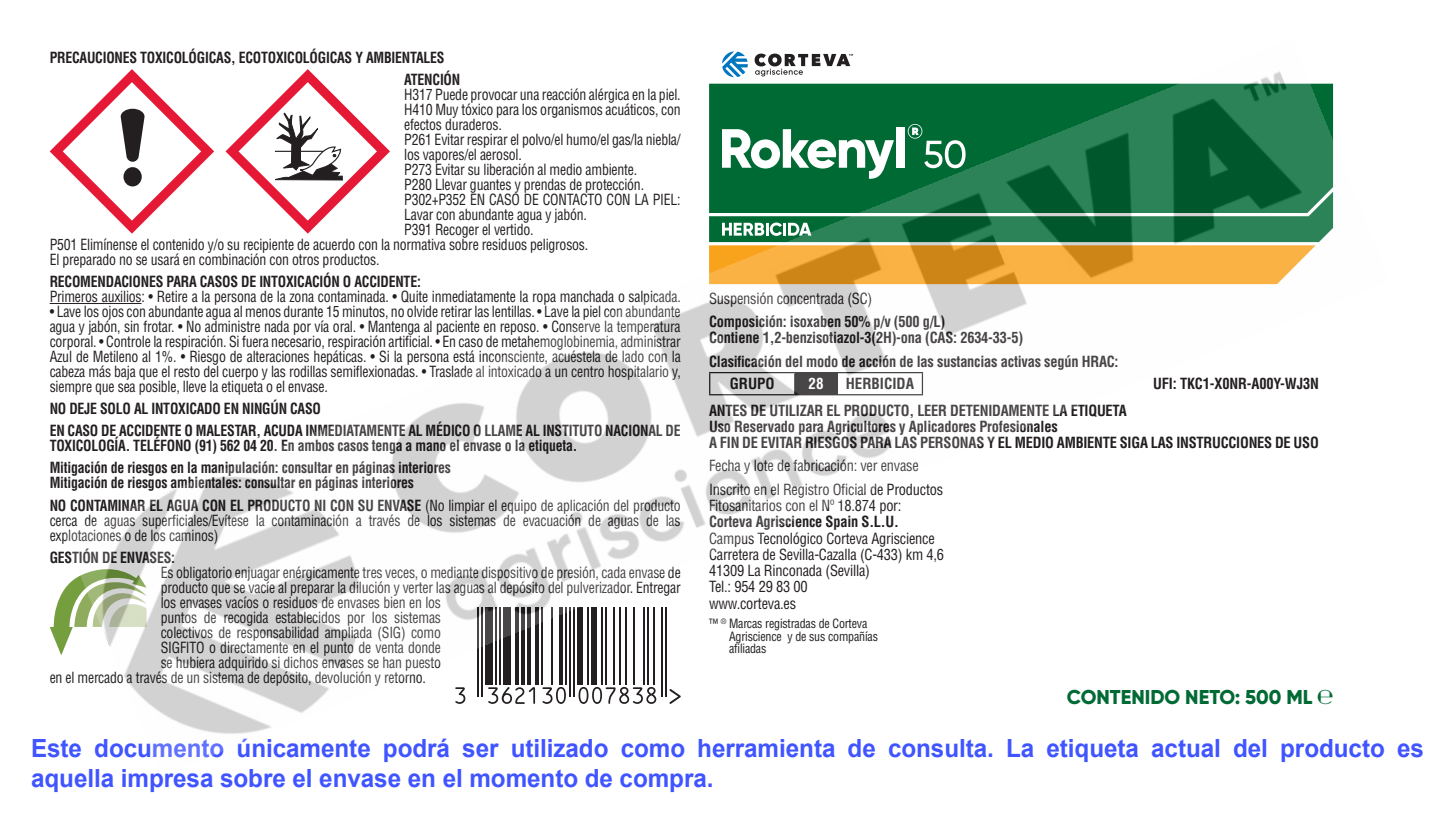
<style>
.page{position:relative;width:1452px;height:816px;background:#fff}
.page>*{position:absolute;margin:0;border:0;box-sizing:border-box;transform-origin:0 0}
.t1{font:700 25px/30px "Arial";letter-spacing:-.005em;color:#4055ff}
.t2{font:800 20px "Gilroy";color:#006a35}
.t3{font:condensed 15px/15px "Helvetica LT Std";letter-spacing:-.015em;color:#231f20;scale:.92 1}
.t4{font:700 condensed 15px/15px "Helvetica LT Std";letter-spacing:-.015em;color:#231f20;scale:.92 1}
.t5{font:700 condensed 15px "Helvetica LT Std";letter-spacing:-.015em;color:#231f20;scale:.96 1}
.t6{font:condensed 15px "Helvetica LT Std";letter-spacing:-.015em;color:#231f20;scale:.96 1}
.t7{font:700 condensed 15px "Helvetica LT Std";letter-spacing:-.015em;color:#231f20}
.t8{font:700 condensed 15px "Helvetica LT Std";color:#fff}
.t9{font:condensed 12.5px/12.5px "Helvetica LT Std";letter-spacing:-.015em;color:#231f20;scale:.96 1}
.s1{font-weight:700}
</style>
<div class="page">
<hr style="left:50px;top:303px;width:91px;height:1px;background:#231f20">
<svg style="left:50px;top:136px;width:15px;height:31px"></svg>
<svg style="left:50px;top:588px;width:15px;height:67px"></svg>
<img style="left:65px;top:51px;width:1269px;height:683px">
<p class="t4" style="left:50px;top:50px;width:430px">PRECAUCIONES TOXICOLÓGICAS, ECOTOXICOLÓGICAS Y AMBIENTALES</p>
<p class="t4" style="left:404px;top:72px;width:62px">ATENCIÓN</p>
<p class="t3" style="left:404px;top:87px;width:302px">H317 Puede provocar una reacción alérgica en la piel.</p>
<p class="t3" style="left:404px;top:102px;width:302px">H410 Muy tóxico para los organismos acuáticos, con efectos duraderos.</p>
<p class="t3" style="left:404px;top:132px;width:302px">P261 Evitar respirar el polvo/el humo/el gas/la niebla/ los vapores/el aerosol.</p>
<p class="t3" style="left:404px;top:162px;width:255px">P273 Evitar su liberación al medio ambiente.</p>
<p class="t3" style="left:404px;top:177px;width:262px">P280 Llevar guantes y prendas de protección.</p>
<p class="t3" style="left:404px;top:192px;width:302px">P302+P352 EN CASO DE CONTACTO CON LA PIEL:<br>Lavar con abundante agua y jabón.</p>
<p class="t3" style="left:404px;top:222px;width:142px">P391 Recoger el vertido.</p>
<p class="t3" style="left:50px;top:237px;width:587px">P501 Elimínense el contenido y/o su recipiente de acuerdo con la normativa sobre residuos peligrosos.</p>
<p class="t3" style="left:50px;top:252px;width:360px">El preparado no se usará en combinación con otros productos.</p>
<p class="t4" style="left:50px;top:274px;width:405px">RECOMENDACIONES PARA CASOS DE INTOXICACIÓN O ACCIDENTE:</p>
<p class="t3" style="left:50px;top:289px;width:687px">Primeros auxilios: • Retire a la persona de la zona contaminada. • Quite inmediatamente la ropa manchada o salpicada.</p>
<p class="t3" style="left:50px;top:304px;width:687px;text-align:justify">• Lave los ojos con abundante agua al menos durante 15 minutos, no olvide retirar las lentillas. • Lave la piel con abundante agua y jabón, sin frotar. • No administre nada por vía oral. • Mantenga al paciente en reposo. • Conserve la temperatura corporal. • Controle la respiración. Si fuera necesario, respiración artificial. • En caso de metahemoglobinemia, administrar Azul de Metileno al 1%. • Riesgo de alteraciones hepáticas. • Si la persona está inconsciente, acuéstela de lado con la cabeza más baja que el resto del cuerpo y las rodillas semiflexionadas. • Traslade al intoxicado a un centro hospitalario y, siempre que sea posible, lleve la etiqueta o el envase.</p>
<p class="t4" style="left:50px;top:401px;width:296px">NO DEJE SOLO AL INTOXICADO EN NINGÚN CASO</p>
<p class="t4" style="left:50px;top:423px;width:687px">EN CASO DE ACCIDENTE O MALESTAR, ACUDA INMEDIATAMENTE AL MÉDICO O LLAME AL INSTITUTO NACIONAL DE<br>TOXICOLOGÍA. TELÉFONO (91) 562 04 20. En ambos casos tenga a mano el envase o la etiqueta.</p>
<p class="t4" style="left:50px;top:460px;width:437px">Mitigación de riesgos en la manipulación: consultar en páginas interiores</p>
<p class="t4" style="left:50px;top:475px;width:397px">Mitigación de riesgos ambientales: consultar en páginas interiores</p>
<p class="t3" style="left:50px;top:497px;width:687px;text-align:justify"><span class="s1">NO CONTAMINAR EL AGUA CON EL PRODUCTO NI CON SU ENVASE</span> (No limpiar el equipo de aplicación del producto cerca de aguas superficiales/Evítese la contaminación a través de los sistemas de evacuación de aguas de las explotaciones o de los caminos)</p>
<p class="t4" style="left:50px;top:549px;width:138px">GESTIÓN DE ENVASES:</p>
<p class="t3" style="left:161px;top:564px;width:566px">Es obligatorio enjuagar enérgicamente tres veces, o mediante dispositivo de presión, cada envase de</p>
<p class="t3" style="left:161px;top:579px;width:566px">producto que se vacíe al preparar la dilución y verter las aguas al depósito del pulverizador. Entregar</p>
<p class="t3" style="left:161px;top:594px;width:306px">los envases vacíos o residuos de envases bien en los</p>
<p class="t3" style="left:161px;top:609px;width:306px">puntos de recogida establecidos por los sistemas</p>
<p class="t3" style="left:161px;top:624px;width:306px">colectivos de responsabilidad ampliada (SIG) como</p>
<p class="t3" style="left:161px;top:639px;width:306px">SIGFITO o directamente en el punto de venta donde</p>
<p class="t3" style="left:161px;top:654px;width:306px">se hubiera adquirido si dichos envases se han puesto</p>
<p class="t3" style="left:50px;top:669px;width:410px">en el mercado a través de un sistema de depósito, devolución y retorno.</p>
<p class="t6" style="left:709px;top:289px;width:171px">Suspensión concentrada (SC)</p>
<p class="t5" style="left:709px;top:312px;width:248px">Composición: isoxaben 50% p/v (500 g/L)</p>
<p class="t5" style="left:709px;top:328px;width:329px">Contiene 1,2-benzisotiazol-3(2H)-ona (CAS: 2634-33-5)</p>
<p class="t5" style="left:709px;top:352px;width:428px">Clasificación del modo de acción de las sustancias activas según HRAC:</p>
<p class="t5" style="left:709px;top:400px;width:436px">ANTES DE UTILIZAR EL PRODUCTO, LEER DETENIDAMENTE LA ETIQUETA</p>
<p class="t5" style="left:709px;top:417px;width:365px">Uso Reservado para Agricultores y Aplicadores Profesionales</p>
<p class="t5" style="left:709px;top:433px;width:636px">A FIN DE EVITAR RIESGOS PARA LAS PERSONAS Y EL MEDIO AMBIENTE SIGA LAS INSTRUCCIONES DE USO</p>
<p class="t6" style="left:709px;top:456px;width:220px">Fecha y lote de fabricación: ver envase</p>
<p class="t6" style="left:709px;top:480px;width:245px">Inscrito en el Registro Oficial de Productos</p>
<p class="t6" style="left:709px;top:496px;width:202px">Fitosanitarios con el Nº 18.874 por:</p>
<p class="t5" style="left:709px;top:512px;width:199px">Corteva Agriscience Spain S.L.U.</p>
<p class="t6" style="left:709px;top:528px;width:237px">Campus Tecnológico Corteva Agriscience</p>
<p class="t6" style="left:709px;top:545px;width:246px">Carretera de Sevilla-Cazalla (C-433) km 4,6</p>
<p class="t6" style="left:709px;top:561px;width:169px">41309 La Rinconada (Sevilla)</p>
<p class="t6" style="left:709px;top:577px;width:104px">Tel.: 954 29 83 00</p>
<p class="t6" style="left:709px;top:593px;width:92px">www.corteva.es</p>
<p class="t9" style="left:729px;top:617px;width:157px;text-indent:-20px">™ <sup>®</sup> Marcas registradas de Corteva<br>Agriscience y de sus compañías afiliadas</p>
<p class="t7" style="left:729px;top:374px;width:46px">GRUPO</p>
<p class="t8" style="left:808px;top:374px;width:16px">28</p>
<p class="t7" style="left:845px;top:374px;width:70px">HERBICIDA</p>
<p class="t5" style="left:1153px;top:374px;width:174px">UFI: TKC1-X0NR-A00Y-WJ3N</p>
<p class="t2" style="left:1066px;top:684px;width:268px">CONTENIDO NETO: 500 ML ℮</p>
<h1 class="t1" style="left:31px;top:733px;width:1394px">Este documento únicamente podrá ser utilizado como herramienta de consulta. La etiqueta actual del producto es aquella impresa sobre el envase en el momento de compra.</h1>
</div>
